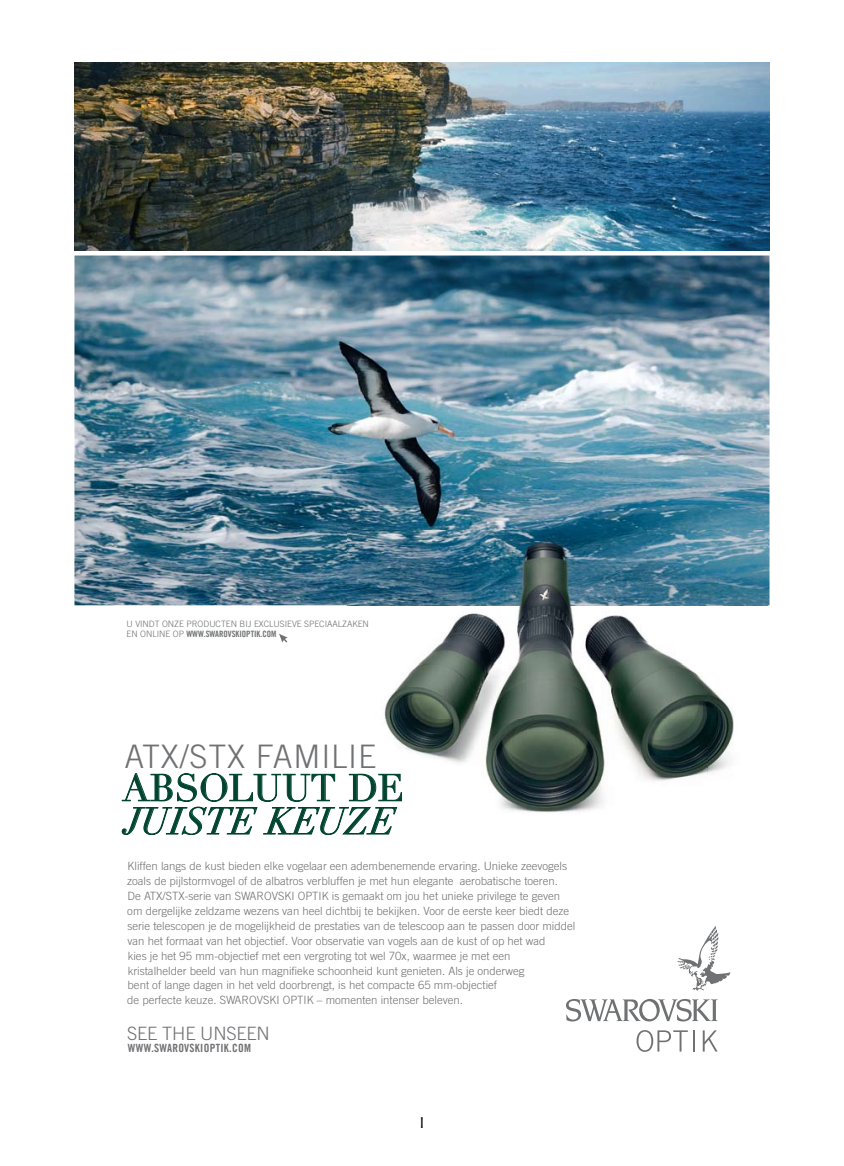
<style>
.page{position:relative;width:844px;height:1166px;background:#fff}
.page>*{position:absolute;margin:0;border:0;box-sizing:border-box;transform-origin:0 0}
.t1{font:italic 37.1px/33.2px "Didot";color:#004430}
.t2{font:300 32.38px "Trade Gothic LT Com";letter-spacing:.025em;color:#707173}
.t3{font:300 18.38px "Trade Gothic LT Com";letter-spacing:-.01em;color:#707173}
.Normaal{font:15.75px "Optima";color:#000}
.t4{font:300 11.38px/14.9px "Trade Gothic LT Com";color:#707173}
.t5{font:11.38px "Trade Gothic LT Com Bd Cn 20";letter-spacing:.025em;color:#707173}
.t6{font:300 8.75px/10.2px "Trade Gothic LT Com";color:#707173}
.s1{font-family:"Trade Gothic LT Com Bd Cn 20";font-weight:400}
.s2{font-style:normal}
</style>
<div class="page">
<img style="left:74px;top:255px;width:695px;height:350px">
<img style="left:74px;top:62px;width:695px;height:189px">
<img style="left:347px;top:531px;width:419px;height:282px">
<svg style="left:677px;top:926px;width:53px;height:65px"></svg>
<svg style="left:566px;top:999px;width:151px;height:22px"></svg>
<svg style="left:636px;top:1030px;width:51px;height:22px"></svg>
<hr style="left:692px;top:1030px;width:2px;height:21px;background:#707173">
<svg style="left:702px;top:1030px;width:15px;height:21px"></svg>
<svg style="left:122px;top:773px;width:213px;height:28px"></svg>
<svg style="left:349px;top:774px;width:52px;height:27px"></svg>
<svg style="left:122px;top:807px;width:135px;height:28px"></svg>
<svg style="left:263px;top:807px;width:134px;height:28px"></svg>
<svg style="left:279px;top:634px;width:8px;height:8px"></svg>
<p class="t6" style="left:126px;top:619px;width:244px">U VINDT ONZE PRODUCTEN BIJ EXCLUSIEVE SPECIAALZAKEN<br>EN ONLINE OP <span class="s1">WWW.SWAROVSKIOPTIK.COM</span></p>
<p class="t2" style="left:124px;top:737px;width:253px">ATX/STX FAMILIE</p>
<p class="t1" style="left:122px;top:772px;width:283px"><span class="s2">ABSOLUUT DE<br></span>JUISTE KEUZE</p>
<p class="t4" style="left:127px;top:859px;width:449px">Kliffen langs de kust bieden elke vogelaar een adembenemende ervaring. Unieke zeevogels zoals de pijlstormvogel of de albatros verbluffen je met hun elegante aerobatische toeren.<br>De ATX/STX-serie van SWAROVSKI OPTIK is gemaakt om jou het unieke privilege te geven om dergelijke zeldzame wezens van heel dichtbij te bekijken. Voor de eerste keer biedt deze serie telescopen je de mogelijkheid de prestaties van de telescoop aan te passen door middel van het formaat van het objectief. Voor observatie van vogels aan de kust of op het wad<br>kies je het 95 mm-objectief met een vergroting tot wel 70x, waarmee je met een<br>kristalhelder beeld van hun magnifieke schoonheid kunt genieten. Als je onderweg<br>bent of lange dagen in het veld doorbrengt, is het compacte 65 mm-objectief<br>de perfecte keuze. SWAROVSKI OPTIK – momenten intenser beleven.</p>
<p class="t3" style="left:127px;top:1022px;width:144px">SEE THE UNSEEN</p>
<p class="t5" style="left:128px;top:1041px;width:124px">WWW.SWAROVSKIOPTIK.COM</p>
<p class="Normaal" style="left:419px;top:1114px;width:6px">I</p>
</div>
